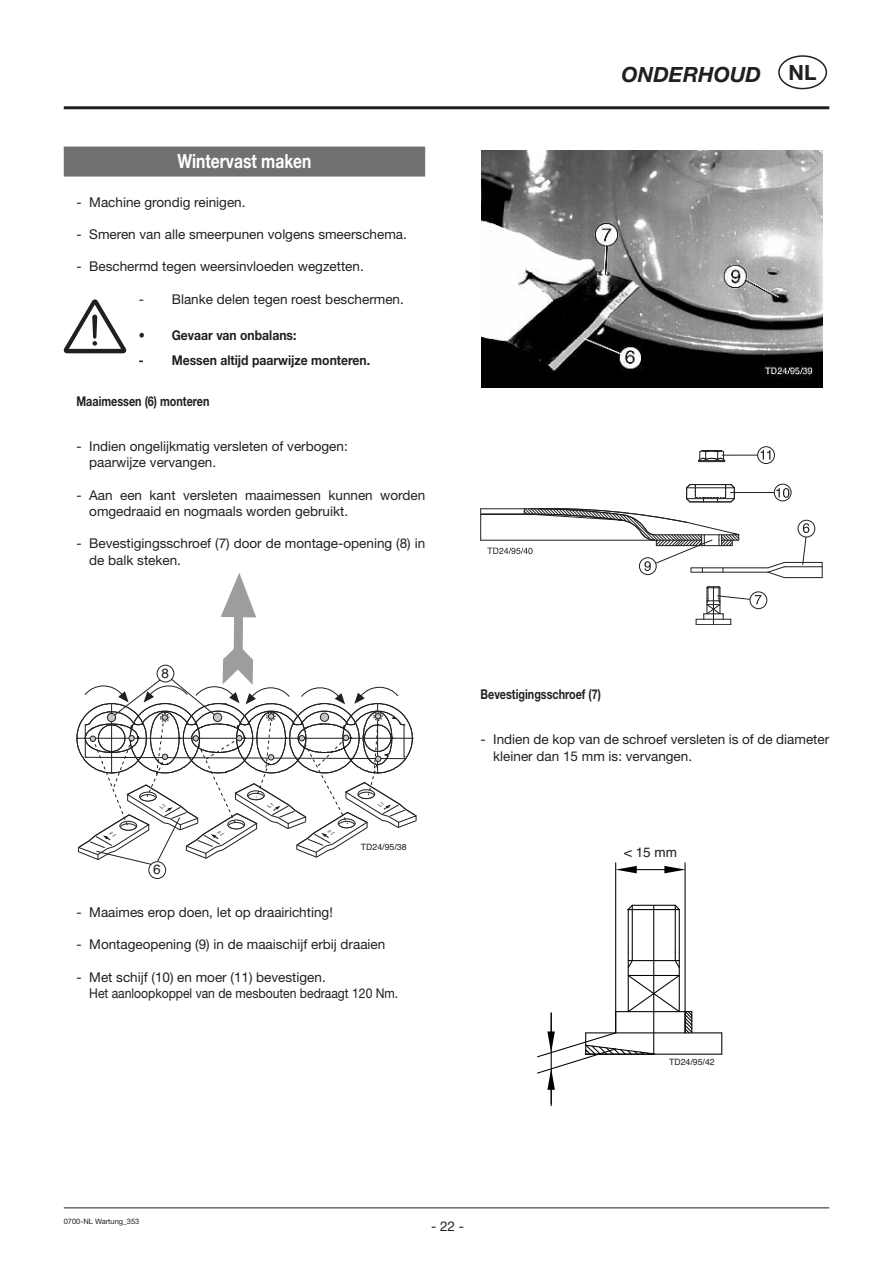
<style>
.page{position:relative;width:893px;height:1263px;background:#fff}
.page>*{position:absolute;margin:0;border:0;box-sizing:border-box;transform-origin:0 0}
.t1{font:italic 700 21px "Helvetica Neue";color:#231f20}
.t2{font:700 21px "Helvetica Neue";color:#231f20}
.t3{font:700 19.5px "Helvetica Neue";color:#fff;scale:.8 1}
.t4{font:13.5px/16.2px "Helvetica Neue";color:#231f20}
.t5{font:700 13.5px "Helvetica Neue";color:#231f20;scale:.9 1}
.t6{font:700 13.5px "Helvetica Neue";color:#231f20;scale:.8 1}
.t7{font:13.5px "Helvetica";color:#231f20}
.t8{font:8.7px "Helvetica";color:#231f20}
.t9{font:7.5px "Helvetica Neue";color:#231f20}
</style>
<div class="page">
<hr style="left:64px;top:106px;width:765px;height:3px;background:#231f20">
<div style="left:778px;top:55px;width:49px;height:34px;border:2px solid #231f20;border-radius:50%"></div>
<hr style="left:64px;top:1207px;width:765px;height:1px;background:#231f20">
<div style="left:149px;top:861px;width:17px;height:18px;border:1px solid #202020;border-radius:50%"></div>
<div style="left:234px;top:614px;width:9px;height:35px;background:#9d9d9d"></div>
<svg style="left:221px;top:573px;width:35px;height:44px"></svg>
<hr style="left:632px;top:905px;width:1px;height:47px;background:#020202">
<hr style="left:675px;top:905px;width:1px;height:47px;background:#020202">
<svg style="left:627px;top:904px;width:53px;height:7px"></svg>
<hr style="left:628px;top:909px;width:1px;height:43px;background:#020202">
<hr style="left:679px;top:909px;width:1px;height:43px;background:#020202">
<hr style="left:632px;top:905px;width:43px;height:1px;background:#020202">
<svg style="left:721px;top:1033px;width:1px;height:20px"></svg>
<hr style="left:653px;top:905px;width:1px;height:149px;background:#020202">
<hr style="left:586px;top:1032px;width:136px;height:1px;background:#020202">
<hr style="left:586px;top:1053px;width:136px;height:2px;background:#020202">
<hr style="left:615px;top:863px;width:1px;height:170px;background:#020202">
<hr style="left:684px;top:863px;width:2px;height:170px;background:#020202">
<svg style="left:615px;top:866px;width:22px;height:7px"></svg>
<svg style="left:664px;top:866px;width:22px;height:7px"></svg>
<hr style="left:635px;top:869px;width:31px;height:1px;background:#020202">
<svg style="left:537px;top:952px;width:156px;height:154px"></svg>
<hr style="left:551px;top:1013px;width:1px;height:91px;background:#020202">
<img style="left:481px;top:151px;width:342px;height:236px">
<div style="left:639px;top:557px;width:17px;height:18px;border:1px solid #202020;border-radius:50%"></div>
<div style="left:774px;top:484px;width:17px;height:17px;border:1px solid #202020;border-radius:50%"></div>
<hr style="left:730px;top:492px;width:44px;height:1px;background:#202020">
<svg style="left:776px;top:488px;width:13px;height:10px"></svg>
<div style="left:757px;top:446px;width:18px;height:18px;border:1px solid #202020;border-radius:50%"></div>
<hr style="left:722px;top:455px;width:36px;height:1px;background:#202020">
<svg style="left:760px;top:450px;width:10px;height:9px"></svg>
<div style="left:798px;top:520px;width:17px;height:17px;border:1px solid #202020;border-radius:50%"></div>
<svg style="left:802px;top:523px;width:7px;height:42px"></svg>
<div style="left:750px;top:592px;width:17px;height:17px;border:1px solid #202020;border-radius:50%"></div>
<hr style="left:784px;top:577px;width:38px;height:1px;background:#202020">
<svg style="left:822px;top:562px;width:1px;height:16px"></svg>
<hr style="left:784px;top:562px;width:38px;height:1px;background:#202020">
<hr style="left:691px;top:568px;width:77px;height:1px;background:#202020">
<hr style="left:691px;top:572px;width:77px;height:1px;background:#202020">
<hr style="left:784px;top:566px;width:38px;height:1px;background:#202020">
<svg style="left:768px;top:562px;width:17px;height:16px"></svg>
<hr style="left:696px;top:619px;width:35px;height:1px;background:#202020">
<hr style="left:696px;top:624px;width:35px;height:1px;background:#202020">
<svg style="left:703px;top:586px;width:58px;height:39px"></svg>
<svg style="left:698px;top:450px;width:27px;height:12px"></svg>
<svg style="left:481px;top:484px;width:258px;height:88px"></svg>
<svg style="left:64px;top:299px;width:62px;height:54px"></svg>
<div style="left:64px;top:147px;width:361px;height:30px;background:#717171"></div>
<svg style="left:77px;top:644px;width:340px;height:221px"></svg>
<h2 class="t3" style="left:177px;top:154px;width:169px">Wintervast maken</h2>
<p class="t4" style="left:76px;top:195px;width:171px">- Machine grondig reinigen.</p>
<p class="t4" style="left:76px;top:227px;width:332px">- Smeren van alle smeerpunen volgens smeerschema.</p>
<p class="t4" style="left:76px;top:260px;width:289px">- Beschermd tegen weersinvloeden wegzetten.</p>
<p class="t4" style="left:139px;top:292px;width:266px">- Blanke delen tegen roest beschermen.</p>
<p class="t5" style="left:139px;top:331px;width:177px">• Gevaar van onbalans:</p>
<p class="t5" style="left:139px;top:356px;width:258px">- Messen altijd paarwijze monteren.</p>
<p class="t6" style="left:76px;top:396px;width:168px">Maaimessen (6) monteren</p>
<p class="t4" style="left:89px;top:440px;width:260px;text-indent:-13px">- Indien ongelijkmatig versleten of verbogen: paarwijze vervangen.</p>
<p class="t4" style="left:89px;top:488px;width:337px;text-indent:-13px">- Aan een kant versleten maaimessen kunnen worden omgedraaid en nogmaals worden gebruikt.</p>
<p class="t4" style="left:89px;top:537px;width:337px;text-indent:-13px">- Bevestigingsschroef (7) door de montage-opening (8) in de balk steken.</p>
<p class="t7" style="left:161px;top:668px;width:9px">8</p>
<p class="t7" style="left:153px;top:864px;width:9px">6</p>
<p class="t8" style="left:361px;top:843px;width:47px">TD24/95/38</p>
<p class="t4" style="left:77px;top:905px;width:258px">- Maaimes erop doen, let op draairichting!</p>
<p class="t4" style="left:77px;top:938px;width:310px">- Montageopening (9) in de maaischijf erbij draaien</p>
<p class="t4" style="left:89px;top:970px;width:311px;text-indent:-13px">- Met schijf (10) en moer (11) bevestigen.<br>Het aanloopkoppel van de mesbouten bedraagt 120 Nm.</p>
<h1 class="t1" style="left:621px;top:67px;width:141px">ONDERHOUD</h1>
<h1 class="t2" style="left:789px;top:65px;width:30px">NL</h1>
<p class="t6" style="left:481px;top:690px;width:152px">Bevestigingsschroef (7)</p>
<p class="t4" style="left:493px;top:733px;width:337px;text-indent:-13px">- Indien de kop van de schroef versleten is of de diameter kleiner dan 15 mm is: vervangen.</p>
<p class="t7" style="left:624px;top:847px;width:54px">&lt; 15 mm</p>
<p class="t8" style="left:669px;top:1059px;width:47px">TD24/95/42</p>
<p class="t9" style="left:64px;top:1219px;width:77px">0700-NL Wartung_353</p>
<p class="t4" style="left:431px;top:1219px;width:35px">- 22 -</p>
</div>
